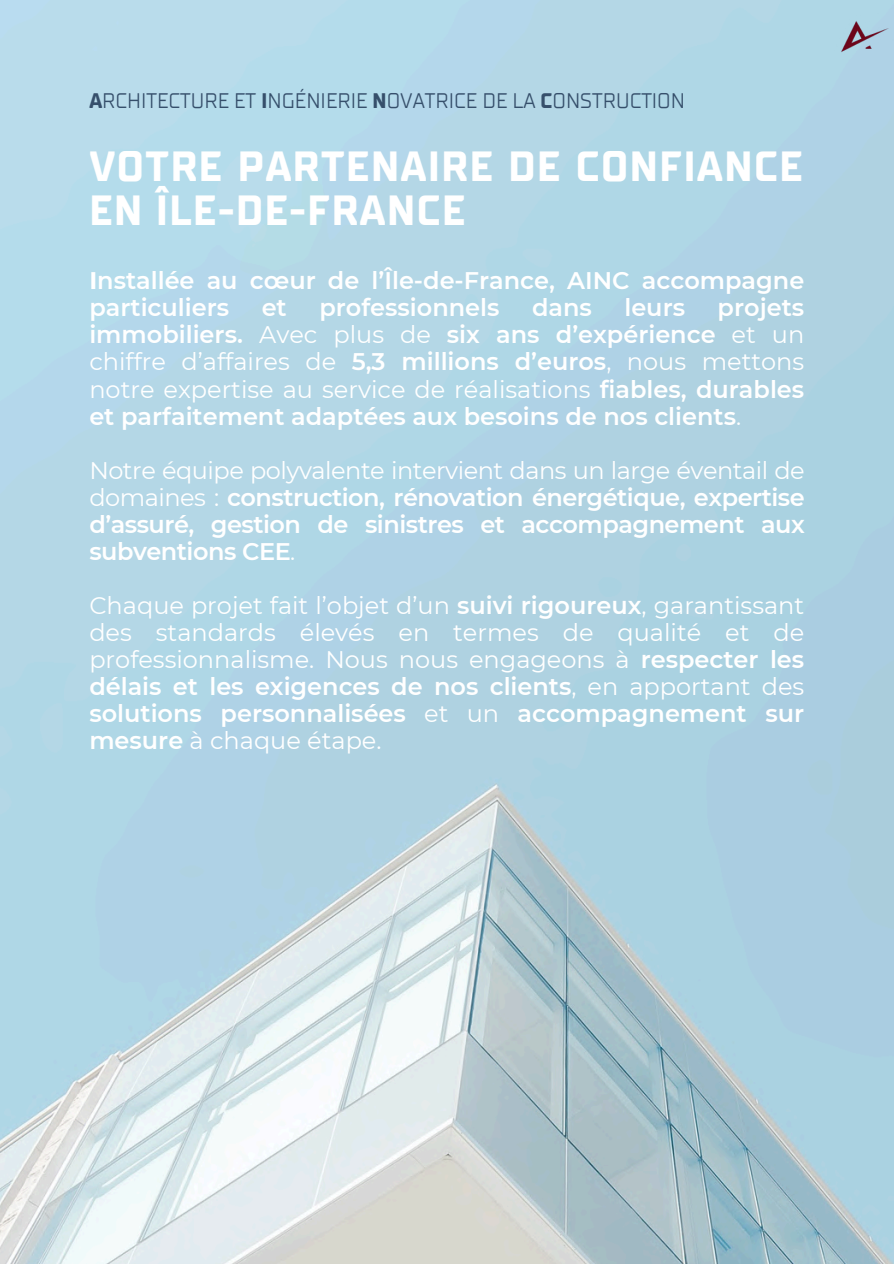
<style>
.page{position:relative;width:894px;height:1264px;background:#fff}
.page>*{position:absolute;margin:0;border:0;box-sizing:border-box;transform-origin:0 0}
.t1{font:700 42px/43.8px "TT Supermolot Neue";letter-spacing:.035em;color:#fff}
.t2{font:600 24px/27px "Montserrat";color:#fff;text-align:justify}
.t3{font:24px/27px "Montserrat";color:#fff;text-align:justify}
.t4{font:21px "TT Supermolot Neue";color:#364f6b}
.s1{font-weight:700}
.s2{font-weight:400}
.s3{font-weight:600}
</style>
<div class="page">
<img style="left:0;top:0;width:893px;height:1263px">
<img style="left:821px;top:0;width:72px;height:72px">
<h2 class="t4" style="left:89px;top:89px;width:597px"><span class="s1">A</span>RCHITECTURE ET <span class="s1">I</span>NGÉNIERIE <span class="s1">N</span>OVATRICE DE LA <span class="s1">C</span>ONSTRUCTION</h2>
<p class="t1" style="left:89px;top:146px;width:714px">VOTRE PARTENAIRE DE CONFIANCE<br>EN ÎLE-DE-FRANCE</p>
<h1 class="t2" style="left:89px;top:267px;width:716px"><span class="s1">I</span>nstallée au cœur de l’Île-de-France, AINC accompagne particuliers</h1>
<h1 class="t2" style="left:89px;top:294px;width:716px;text-indent:628px">projets immobiliers. <span class="s2">Avec plus de</span> six ans d’expérience <span class="s2">et un chiffre d’affaires de</span> 5,3 millions d’euros<span class="s2">, nous mettons notre expertise au service de réalisations</span> fiables, durables et parfaitement adaptées aux besoins de nos clients<span class="s2">.</span></h1>
<h2 class="t2" style="left:89px;top:456px;width:716px"><span class="s2">Notre équipe polyvalente intervient dans un large éventail de domaines :</span> construction, rénovation énergétique, expertise d’assuré, gestion de sinistres et accompagnement aux subventions CEE<span class="s2">.</span></h2>
<h2 class="t3" style="left:89px;top:591px;width:716px">Chaque projet fait l’objet d’un <span class="s3">suivi rigoureux</span>, garantissant des standards élevés en termes de qualité et de professionnalisme. Nous nous engageons à <span class="s3">respecter les délais et les exigences de nos clients</span>, en apportant des <span class="s3">solutions personnalisées</span> et un <span class="s3">accompagnement sur mesure</span> à chaque étape.</h2>
<h1 class="t2" style="left:262px;top:294px;width:27px">et</h1>
<h1 class="t2" style="left:319px;top:294px;width:182px">professionnels</h1>
<h1 class="t2" style="left:532px;top:294px;width:61px">dans</h1>
<h1 class="t2" style="left:624px;top:294px;width:62px">leurs</h1>
</div>
